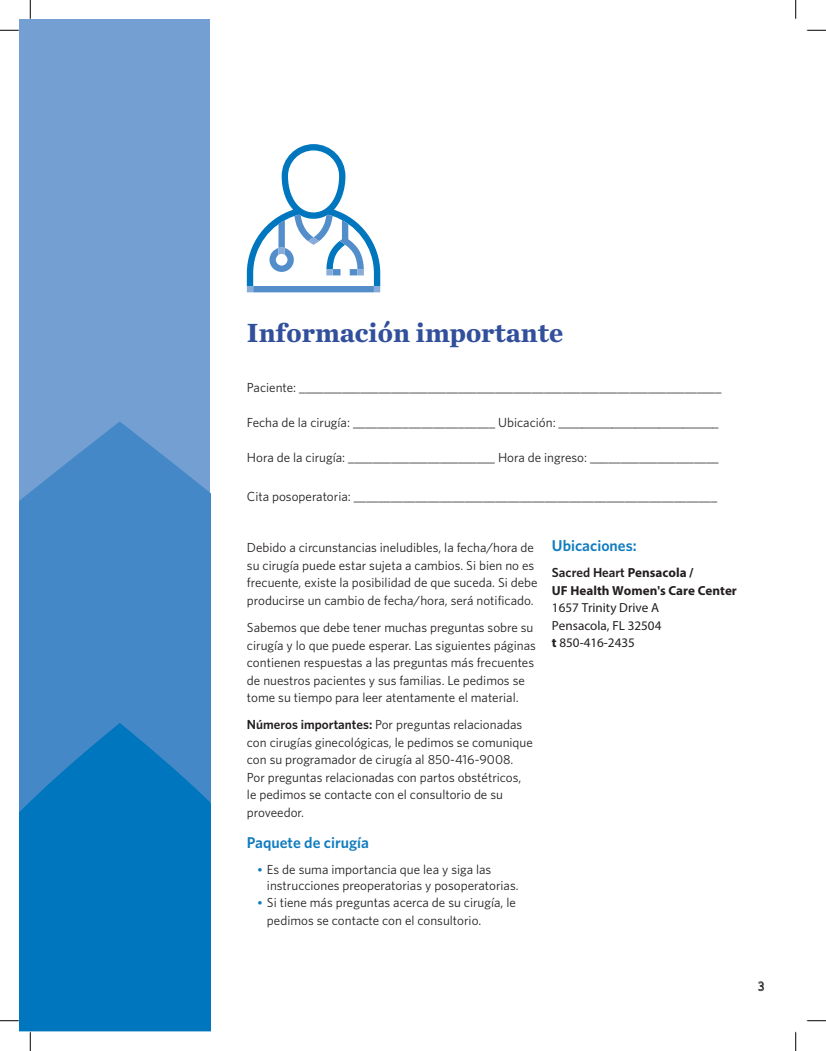
<style>
.page{position:relative;width:826px;height:1051px;background:#fff}
.page>*{position:absolute;margin:0;border:0;box-sizing:border-box;transform-origin:0 0}
.Paragraph_Style3{font:700 27.5px "Chronicle Text G1";color:#324f9c}
.Paragraph_Style2{font:600 15.62px "Whitney";color:#107cbf}
.Paragraph_Style14{font:600 15.62px "Whitney";color:#107cbf}
.Paragraph_Style2-2{font:13.12px "Whitney";color:#231f20}
.Paragraph_Style1{font:13.12px/17.5px "Whitney";color:#231f20}
.Paragraph_Style5{font:13.12px/17.5px "Whitney";color:#231f20}
.Paragraph_Style4{font:13.12px/17.5px "Whitney";color:#231f20}
.Paragraph_Style7{font:13.12px/15.8px "Whitney";color:#231f20}
.Paragraph_Style14-2{font:13.12px/17.5px "Myriad Pro";color:#231f20}
.t1{font:12.5px "Whitney";color:#231f20}
.s1{font-weight:600}
.s2{font-family:"Chronicle Text G1";color:#107cbf}
.s3{font-family:"Whitney";font-weight:600}
.s4{font-weight:700}
</style>
<div class="page">
<svg style="left:247px;top:144px;width:133px;height:148px"></svg>
<div style="left:20px;top:20px;width:190px;height:1011px;background:#739fd3"></div>
<svg style="left:20px;top:421px;width:190px;height:301px;background:#4a8ac8"></svg>
<svg style="left:20px;top:722px;width:190px;height:309px;background:#0978bf"></svg>
<svg style="left:0;top:29px;width:20px;height:2px"></svg>
<svg style="left:806px;top:29px;width:20px;height:2px"></svg>
<svg style="left:0;top:1019px;width:21px;height:2px"></svg>
<svg style="left:806px;top:1020px;width:20px;height:1px"></svg>
<svg style="left:29px;top:0;width:2px;height:20px"></svg>
<svg style="left:29px;top:1031px;width:2px;height:20px"></svg>
<svg style="left:795px;top:0;width:1px;height:19px"></svg>
<svg style="left:795px;top:1031px;width:1px;height:20px"></svg>
<p class="Paragraph_Style3" style="left:247px;top:310px;width:318px">Información importante</p>
<p class="Paragraph_Style2-2" style="left:247px;top:379px;width:476px">Paciente: _____________________________________________________________________</p>
<p class="Paragraph_Style2-2" style="left:247px;top:414px;width:473px">Fecha de la cirugía: _______________________ Ubicación: ___________________________</p>
<p class="Paragraph_Style2-2" style="left:247px;top:449px;width:473px">Hora de la cirugía: ________________________ Hora de ingreso: _____________________</p>
<p class="Paragraph_Style2-2" style="left:247px;top:487px;width:471px">Cita posoperatoria: ___________________________________________________________</p>
<p class="Paragraph_Style4" style="left:247px;top:539px;width:292px">Debido a circunstancias ineludibles, la fecha/hora de su cirugía puede estar sujeta a cambios. Si bien no es frecuente, existe la posibilidad de que suceda. Si debe producirse un cambio de fecha/hora, será notificado.</p>
<p class="Paragraph_Style5" style="left:247px;top:618px;width:290px">Sabemos que debe tener muchas preguntas sobre su cirugía y lo que puede esperar. Las siguientes páginas contienen respuestas a las preguntas más frecuentes de nuestros pacientes y sus familias. Le pedimos se tome su tiempo para leer atentamente el material.</p>
<p class="Paragraph_Style1" style="left:247px;top:716px;width:287px"><span class="s1">Números importantes:</span> Por preguntas relacionadas con cirugías ginecológicas, le pedimos se comunique con su programador de cirugía al 850-416-9008.<br>Por preguntas relacionadas con partos obstétricos, le pedimos se contacte con el consultorio de su proveedor.</p>
<p class="Paragraph_Style2" style="left:247px;top:831px;width:124px">Paquete de cirugía</p>
<p class="Paragraph_Style7" style="left:267px;top:861px;width:253px;text-indent:-10px"><span class="s2">•</span> Es de suma importancia que lea y siga las instrucciones preoperatorias y posoperatorias.</p>
<p class="Paragraph_Style7" style="left:267px;top:893px;width:250px;line-height:17.5px;text-indent:-10px"><span class="s2">•</span> Si tiene más preguntas acerca de su cirugía, le pedimos se contacte con el consultorio.</p>
<p class="Paragraph_Style14" style="left:552px;top:535px;width:86px">Ubicaciones:</p>
<p class="Paragraph_Style14-2" style="left:552px;top:564px;width:186px"><span class="s3">Sacred Heart</span> <span class="s4">Pensacola /<br>UF Health Women's Care Center<br></span>1657 Trinity Drive A<br>Pensacola, FL 32504<br><span class="s4">t</span> 850-416-2435</p>
<p class="t1" style="left:758px;top:977px;width:8px">3</p>
</div>
